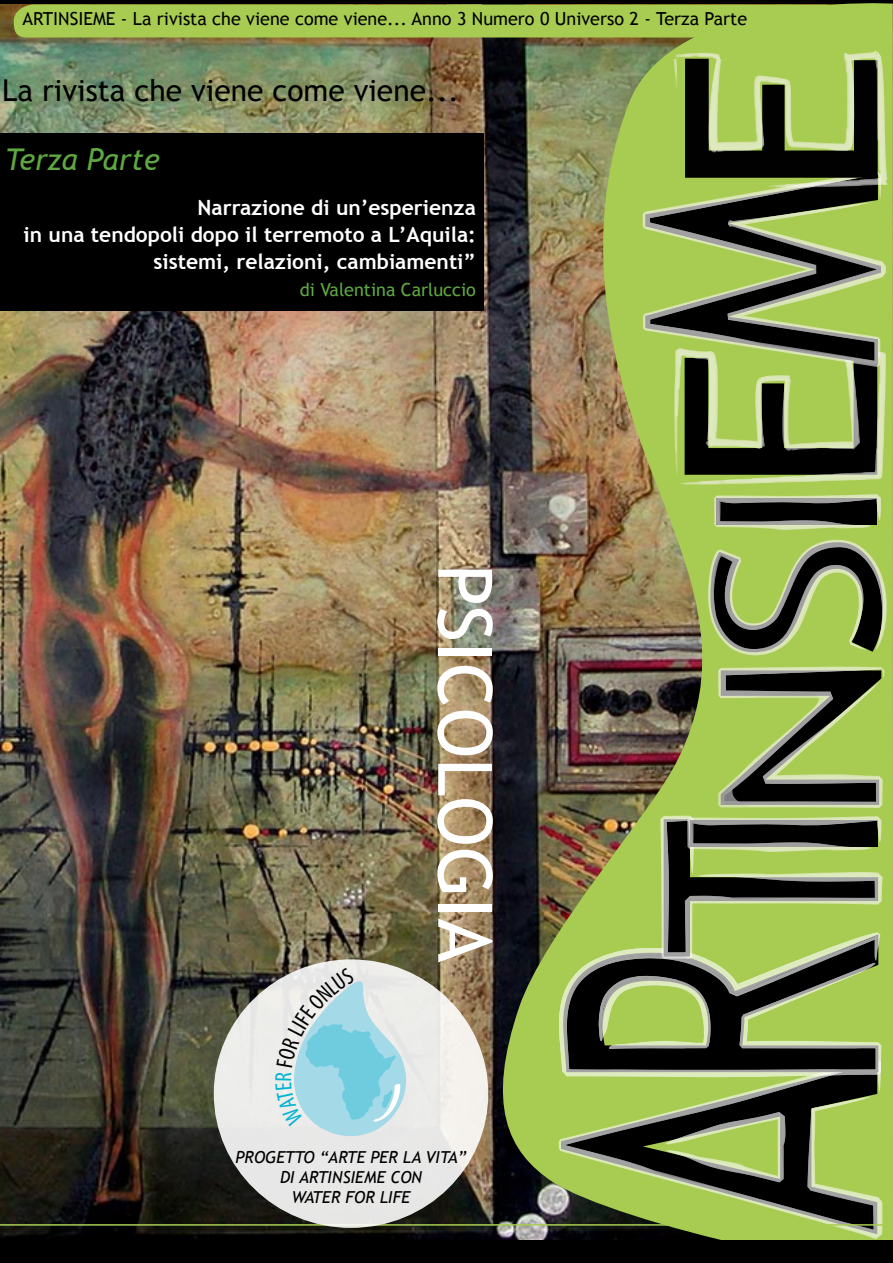
<style>
.page{position:relative;width:893px;height:1263px;background:#fff}
.page>*{position:absolute;margin:0;border:0;box-sizing:border-box;transform-origin:0 0}
.t1{font:75px "Trebuchet MS";color:#fff}
.t2{font:30px "Trebuchet MS";color:#000}
.t3{font:italic 30px "Trebuchet MS";color:#5fa841}
.t4{font:600 condensed 27px "Myriad Pro";letter-spacing:.05em;color:#000}
.t5{font:700 21px "Trebuchet MS";color:#fff}
.t6{font:18px "Trebuchet MS";color:#000}
.t7{font:18px "Trebuchet MS";color:#5fa841}
.t8{font:italic 16.5px "Trebuchet MS";color:#000}
</style>
<div class="page">
<img style="left:0;top:5px;width:486px;height:1235px">
<img style="left:486px;top:0;width:407px;height:1240px">
<svg style="left:559px;top:1072px;width:323px;height:167px;background:#7e9447"></svg>
<svg style="left:561px;top:1077px;width:317px;height:158px;background:#758a43"></svg>
<svg style="left:665px;top:1112px;width:121px;height:70px;background:#71804b"></svg>
<svg style="left:559px;top:932px;width:322px;height:145px;background:#c4d49e"></svg>
<svg style="left:563px;top:815px;width:320px;height:257px;background:#79884d"></svg>
<svg style="left:718px;top:666px;width:167px;height:142px;background:#798a4d"></svg>
<svg style="left:708px;top:540px;width:179px;height:115px;background:#7f924f"></svg>
<svg style="left:714px;top:494px;width:167px;height:36px;background:#585e49"></svg>
<svg style="left:645px;top:49px;width:243px;height:436px;background:#788b48"></svg>
<hr style="left:0;top:1224px;width:893px;height:2px;background:#a9cd52">
<div style="left:0;top:133px;width:483px;height:177px;background:#000"></div>
<div style="left:0;top:1240px;width:893px;height:23px;background:#000"></div>
<div style="left:14px;top:4px;width:832px;height:33px;background:#a8cc51"></div>
<div style="left:214px;top:959px;width:274px;height:269px;background:#e9e8e8;border-radius:50%"></div>
<svg style="left:275px;top:967px;width:131px;height:169px"></svg>
<p class="t4" style="left:30px;top:5px;width:670px">Artinsieme la rivista che viene come viene... - Anno 3 - Numero 3 -</p>
<p class="t6" style="left:22px;top:8px;width:726px">ARTINSIEME - La rivista che viene come viene... Anno 3 Numero 0 Universo 2 - Terza Parte</p>
<p class="t2" style="left:2px;top:73px;width:458px">La rivista che viene come viene...</p>
<p class="t3" style="left:5px;top:141px;width:156px">Terza Parte</p>
<p class="t5" style="left:197px;top:194px;width:280px">Narrazione di un’esperienza</p>
<p class="t5" style="left:24px;top:221px;width:454px">in una tendopoli dopo il terremoto a L’Aquila:</p>
<p class="t5" style="left:153px;top:248px;width:324px">sistemi, relazioni, cambiamenti”</p>
<p class="t7" style="left:300px;top:279px;width:178px">di Valentina Carluccio</p>
<p class="t1" style="left:509px;top:564px;width:400px;rotate:90deg">PSICOLOGIA</p>
<p class="t8" style="left:236px;top:1148px;width:232px">PROGETTO “ARTE PER LA VITA”</p>
<p class="t8" style="left:280px;top:1167px;width:143px">DI ARTINSIEME CON</p>
<p class="t8" style="left:292px;top:1187px;width:120px">WATER FOR LIFE</p>
</div>
